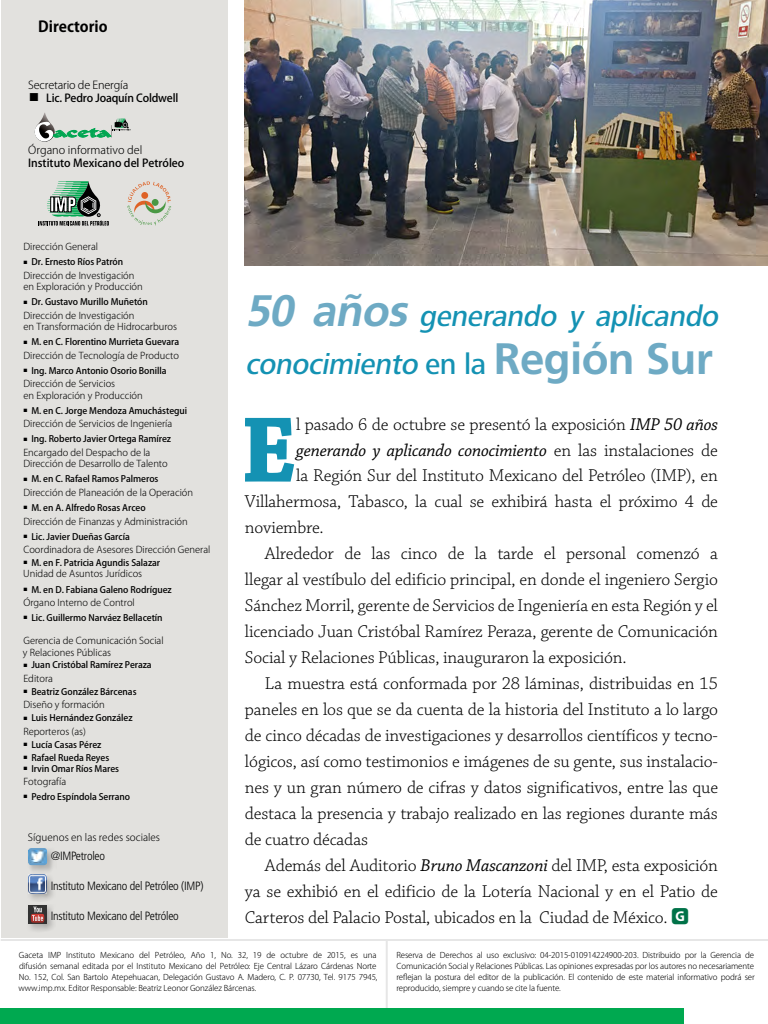
<style>
.page{position:relative;width:768px;height:1024px;background:#fff}
.page>*{position:absolute;margin:0;border:0;box-sizing:border-box;transform-origin:0 0}
.t1{font:700 98px "Chaparral Pro";color:#1492b3}
.t2{font:italic 500 30px/48px "Frutiger Next LT";color:#1492b3}
.t3{font:300 18px "Chaparral Pro";letter-spacing:-.01em;color:#000}
.t4{font:italic 18px "Chaparral Pro";letter-spacing:-.01em;color:#000}
.t5{font:700 15px "Koz Go Pr 6 N";color:#000}
.t6{font:13.1px "Formal Script 421 BT";color:#00a651;scale:1.76 1}
.t7{font:300 condensed 12px "Frutiger";letter-spacing:-.02em;color:#000}
.t8{font:500 11px "Koz Go Pro";color:#000}
.t9{font:300 11px "Koz Go Pro";color:#000}
.t10{font:300 10px "Koz Go Pro";color:#000}
.t11{font:300 9.4px/11.3px "Koz Go Pro";color:#000}
.t12{font:500 9px/12.9px "Koz Go Pro";letter-spacing:-.005em;color:#000}
.t13{font:300 8px/11px "Koz Go Pro";letter-spacing:-.01em;color:#000}
.s1{font-family:"Folio BT";font-weight:700;font-stretch:condensed;font-size:16.8px;color:#000}
.s2{font-family:"Frutiger";font-weight:700;font-size:44px;color:#6eaac4}
.s3{font-style:normal}
.s4{font-family:"Frutiger";font-weight:700;font-style:normal;font-size:44px;color:#6eaac4}
.s5{font-weight:400;font-style:italic}
.s6{font-weight:300;font-style:normal}
.s7{font-family:"Koz Go Pr 6 N";font-weight:800;color:#007248}
</style>
<div class="page">
<img style="left:244px;top:0;width:524px;height:266px">
<div style="left:0;top:1008px;width:684px;height:16px;background:#00a950"></div>
<div style="left:1px;top:0;width:227px;height:937px;background:#e2e1de"></div>
<img style="left:34px;top:113px;width:14px;height:20px">
<svg style="left:35px;top:119px;width:96px;height:23px"></svg>
<svg style="left:38px;top:181px;width:71px;height:45px"></svg>
<svg style="left:127px;top:181px;width:44px;height:44px"></svg>
<hr style="left:386px;top:940px;width:2px;height:68px;background:#e6e6e6">
<hr style="left:1px;top:939px;width:767px;height:2px;background:#e6e6e6">
<div style="left:27px;top:873px;width:29px;height:29px;background:#000;opacity:.25"></div>
<img style="left:28px;top:875px;width:19px;height:19px">
<div style="left:27px;top:904px;width:29px;height:29px;background:#000;opacity:.25"></div>
<img style="left:28px;top:905px;width:19px;height:19px">
<div style="left:27px;top:847px;width:30px;height:28px;background:#000;opacity:.25"></div>
<svg style="left:28px;top:848px;width:19px;height:17px"></svg>
<img style="left:28px;top:850px;width:19px;height:12px">
<p class="t5" style="left:38px;top:19px;width:71px">Directorio</p>
<p class="t9" style="left:28px;top:78px;width:101px">Secretario de Energía</p>
<p class="t8" style="left:46px;top:91px;width:134px">Lic. Pedro Joaquín Coldwell</p>
<p class="t6" style="left:53px;top:125px;width:48px">aceta <span class="s1">P</span></p>
<p class="t9" style="left:28px;top:142px;width:116px">Órgano informativo del</p>
<p class="t8" style="left:28px;top:156px;width:158px">Instituto Mexicano del Petróleo</p>
<p class="t11" style="left:23px;top:241px;width:76px">Dirección General</p>
<p class="t12" style="left:31px;top:256px;width:93px">Dr. Ernesto Ríos Patrón</p>
<p class="t11" style="left:23px;top:270px;width:121px">Dirección de Investigación en Exploración y Producción</p>
<p class="t12" style="left:31px;top:296px;width:118px">Dr. Gustavo Murillo Muñetón</p>
<p class="t11" style="left:23px;top:310px;width:155px">Dirección de Investigación<br>en Transformación de Hidrocarburos</p>
<p class="t12" style="left:31px;top:336px;width:149px">M. en C. Florentino Murrieta Guevara</p>
<p class="t11" style="left:23px;top:350px;width:157px">Dirección de Tecnología de Producto</p>
<p class="t12" style="left:31px;top:365px;width:137px">Ing. Marco Antonio Osorio Bonilla</p>
<p class="t11" style="left:23px;top:378px;width:121px">Dirección de Servicios<br>en Exploración y Producción</p>
<p class="t12" style="left:31px;top:405px;width:157px">M. en C. Jorge Mendoza Amuchástegui</p>
<p class="t11" style="left:23px;top:418px;width:150px">Dirección de Servicios de Ingeniería</p>
<p class="t12" style="left:31px;top:433px;width:141px">Ing. Roberto Javier Ortega Ramírez</p>
<p class="t11" style="left:23px;top:447px;width:146px">Encargado del Despacho de la<br>Dirección de Desarrollo de Talento</p>
<p class="t12" style="left:31px;top:473px;width:129px">M. en C. Rafael Ramos Palmeros</p>
<p class="t11" style="left:23px;top:487px;width:171px">Dirección de Planeación de la Operación</p>
<p class="t12" style="left:31px;top:502px;width:116px">M. en A. Alfredo Rosas Arceo</p>
<p class="t11" style="left:23px;top:516px;width:166px">Dirección de Finanzas y Administración</p>
<p class="t12" style="left:31px;top:530px;width:100px">Lic. Javier Dueñas García</p>
<p class="t11" style="left:23px;top:544px;width:189px">Coordinadora de Asesores Dirección General</p>
<p class="t12" style="left:31px;top:557px;width:130px">M. en F. Patricia Agundis Salazar</p>
<p class="t11" style="left:23px;top:568px;width:120px">Unidad de Asuntos Jurídicos</p>
<p class="t12" style="left:31px;top:583px;width:142px">M. en D. Fabiana Galeno Rodríguez</p>
<p class="t11" style="left:23px;top:597px;width:113px">Órgano Interno de Control</p>
<p class="t12" style="left:31px;top:612px;width:133px">Lic. Guillermo Narváez Bellacetín</p>
<p class="t11" style="left:23px;top:635px;width:142px">Gerencia de Comunicación Social y Relaciones Públicas</p>
<p class="t12" style="left:31px;top:659px;width:122px">Juan Cristóbal Ramírez Peraza</p>
<p class="t11" style="left:23px;top:673px;width:31px">Editora</p>
<p class="t12" style="left:31px;top:686px;width:107px">Beatriz González Bárcenas</p>
<p class="t11" style="left:23px;top:699px;width:83px">Diseño y formación</p>
<p class="t12" style="left:31px;top:712px;width:103px">Luis Hernández González</p>
<p class="t11" style="left:23px;top:726px;width:64px">Reporteros (as)</p>
<p class="t12" style="left:31px;top:739px;width:79px">Lucía Casas Pérez<br>Rafael Rueda Reyes</p>
<p class="t12" style="left:31px;top:762px;width:89px">Irvin Omar Ríos Mares</p>
<p class="t11" style="left:23px;top:776px;width:44px">Fotografía</p>
<p class="t12" style="left:31px;top:790px;width:100px">Pedro Espíndola Serrano</p>
<p class="t10" style="left:28px;top:831px;width:134px">Síguenos en las redes sociales</p>
<p class="t7" style="left:51px;top:879px;width:154px">Instituto Mexicano del Petróleo (IMP)</p>
<p class="t7" style="left:51px;top:909px;width:130px">Instituto Mexicano del Petróleo</p>
<p class="t7" style="left:51px;top:849px;width:56px">@IMPetroleo</p>
<h2 class="t2" style="left:245px;top:292px;width:480px"><span class="s2">50 años</span> generando y aplicando conocimiento <span class="s3">e n l a</span> <span class="s4">Re g i ó n S u r</span></h2>
<h1 class="t1" style="left:240px;top:393px;width:58px">E</h1>
<p class="t3" style="left:296px;top:414px;width:423px">l pasado 6 de octubre se presentó la exposición <span class="s5">IMP 50 años</span></p>
<p class="t4" style="left:296px;top:440px;width:423px">generando y aplicando conocimiento <span class="s6">en las instalaciones de</span></p>
<p class="t3" style="left:296px;top:466px;width:423px">la Región Sur del Instituto Mexicano del Petróleo (IMP), en</p>
<p class="t3" style="left:245px;top:492px;width:475px">Villahermosa, Tabasco, la cual se exhibirá hasta el próximo 4 de</p>
<p class="t3" style="left:245px;top:518px;width:80px">noviembre.</p>
<p class="t3" style="left:265px;top:544px;width:455px">Alrededor de las cinco de la tarde el personal comenzó a</p>
<p class="t3" style="left:245px;top:570px;width:474px">llegar al vestíbulo del edificio principal, en donde el ingeniero Sergio</p>
<p class="t3" style="left:245px;top:596px;width:475px">Sánchez Morril, gerente de Servicios de Ingeniería en esta Región y el</p>
<p class="t3" style="left:245px;top:622px;width:474px">licenciado Juan Cristóbal Ramírez Peraza, gerente de Comunicación</p>
<p class="t3" style="left:245px;top:648px;width:383px">Social y Relaciones Públicas, inauguraron la exposición.</p>
<p class="t3" style="left:265px;top:674px;width:454px">La muestra está conformada por 28 láminas, distribuidas en 15</p>
<p class="t3" style="left:245px;top:700px;width:475px">paneles en los que se da cuenta de la historia del Instituto a lo largo</p>
<p class="t3" style="left:245px;top:726px;width:474px">de cinco décadas de investigaciones y desarrollos científicos y tecno-</p>
<p class="t3" style="left:245px;top:752px;width:474px">lógicos, así como testimonios e imágenes de su gente, sus instalacio-</p>
<p class="t3" style="left:245px;top:778px;width:475px">nes y un gran número de cifras y datos significativos, entre las que</p>
<p class="t3" style="left:245px;top:804px;width:474px">destaca la presencia y trabajo realizado en las regiones durante más</p>
<p class="t3" style="left:245px;top:830px;width:125px">de cuatro décadas</p>
<p class="t3" style="left:265px;top:856px;width:454px">Además del Auditorio <span class="s5">Bruno Mascanzoni</span> del IMP, esta exposición</p>
<p class="t3" style="left:245px;top:882px;width:474px">ya se exhibió en el edificio de la Lotería Nacional y en el Patio de</p>
<p class="t3" style="left:245px;top:908px;width:446px">Carteros del Palacio Postal, ubicados en la Ciudad de México. <span class="s7">G</span></p>
<p class="t13" style="left:19px;top:950px;width:360px">Gaceta IMP Instituto Mexicano del Petróleo, Año 1, No. 32, 19 de octubre de 2015, es una difusión semanal editada por el Instituto Mexicano del Petróleo: Eje Central Lázaro Cárdenas Norte No. 152, Col. San Bartolo Atepehuacan, Delegación Gustavo A. Madero, C. P. 07730, Tel. 9175 7945, www.imp.mx. Editor Responsable: Beatriz Leonor González Bárcenas.</p>
<p class="t13" style="left:396px;top:950px;width:360px;text-align:justify">Reserva de Derechos al uso exclusivo: 04-2015-010914224900-203. Distribuido por la Gerencia de Comunicación Social y Relaciones Públicas. Las opiniones expresadas por los autores no necesariamente reflejan la postura del editor de la publicación. El contenido de este material informativo podrá ser reproducido, siempre y cuando se cite la fuente.</p>
</div>
